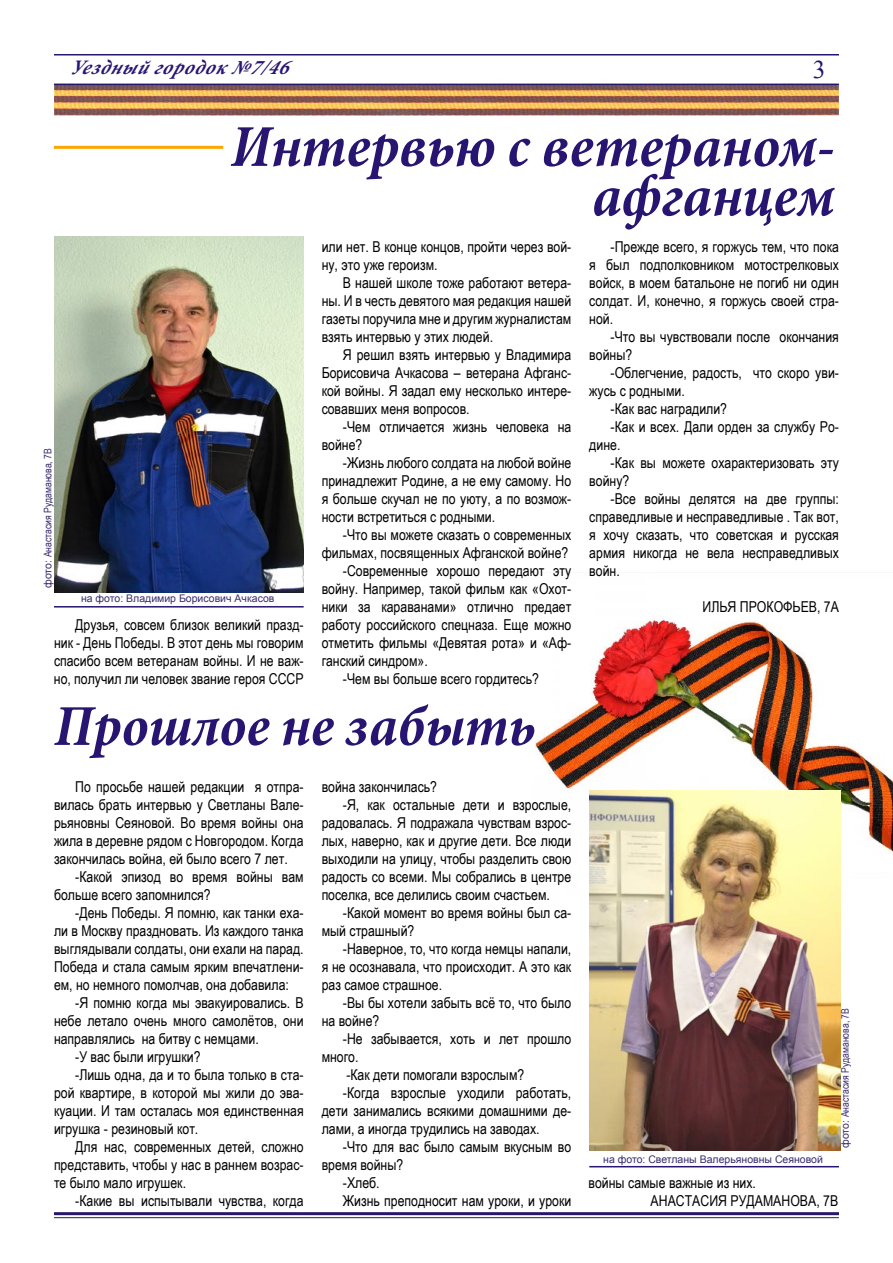
<style>
.page{position:relative;width:893px;height:1263px;background:#fff}
.page>*{position:absolute;margin:0;border:0;box-sizing:border-box;transform-origin:0 0}
.t1{font:italic 700 condensed 60px/49.5px "Minion Pro";color:#281571;text-align:right}
.t2{font:italic 700 condensed 58.5px "Minion Pro";color:#281571}
.t3{font:25.5px "Times New Roman";color:#25156e}
.t4{font:italic 700 20.7px "Minion Pro";color:#291672;scale:.94 1}
.t5{font:15px/18px "Arial Narrow";color:#000;text-align:justify}
.t6{font:10.5px "Arial";color:#3a2b6e}
.t7{font:10.5px "Arial Narrow";color:#3a2b6e}
.s1{font-family:"Arial"}
</style>
<div class="page">
<img style="left:535px;top:617px;width:358px;height:285px">
<img style="left:589px;top:790px;width:251px;height:360px">
<img style="left:54px;top:85px;width:785px;height:31px">
<hr style="left:54px;top:54px;width:785px;height:2px;background:#28166c">
<hr style="left:54px;top:84px;width:785px;height:1px;background:#28166c">
<svg style="left:71px;top:55px;width:226px;height:61px"></svg>
<hr style="left:54px;top:1212px;width:785px;height:3px;background:#28166c">
<hr style="left:54px;top:1217px;width:785px;height:1px;background:#28166c">
<img style="left:54px;top:236px;width:250px;height:356px">
<hr style="left:589px;top:1166px;width:250px;height:1px;background:#281571">
<hr style="left:54px;top:606px;width:250px;height:1px;background:#281571">
<hr style="left:54px;top:146px;width:169px;height:3px;background:#ffa500">
<h3 class="t4" style="left:70px;top:52px;width:245px">Уездныйгородок№7/46</h3>
<h3 class="t3" style="left:813px;top:52px;width:14px">3</h3>
<h1 class="t1" style="left:231px;top:121px;width:606px">Интервью с ветераном&shy;афганцем</h1>
<p class="t7" style="left:40px;top:588px;width:141px;rotate:-90deg"><span class="s1">фото:</span> Анастасия Рудаманова, 7В</p>
<p class="t6" style="left:81px;top:591px;width:195px">на фото: Владимир Борисович Ачкасов</p>
<p class="t5" style="left:54px;top:615px;width:251px;text-indent:21px">Друзья, совсем близок великий празд&shy;ник - День Победы. В этот день мы говорим спасибо всем ветеранам войны. И не важ&shy;но, получил ли человек звание героя СССР</p>
<p class="t5" style="left:322px;top:237px;width:251px">или нет. В конце концов, пройти через вой&shy;ну, это уже героизм.</p>
<p class="t5" style="left:322px;top:273px;width:251px;text-indent:21px">В нашей школе тоже работают ветера&shy;ны. И в честь девятого мая редакция нашей газеты поручила мне и другим журналистам взять интервью у этих людей.</p>
<p class="t5" style="left:322px;top:345px;width:251px;text-indent:21px">Я решил взять интервью у Владимира Борисовича Ачкасова – ветерана Афганс&shy;кой войны. Я задал ему несколько интере&shy;совавших меня вопросов.</p>
<p class="t5" style="left:322px;top:417px;width:251px;text-indent:21px">-Чем отличается жизнь человека на войне?</p>
<p class="t5" style="left:322px;top:453px;width:251px;text-indent:21px">-Жизнь любого солдата на любой войне принадлежит Родине, а не ему самому. Но я больше скучал не по уюту, а по возмож&shy;ности встретиться с родными.</p>
<p class="t5" style="left:343px;top:525px;width:230px">-Что вы можете сказать о современных</p>
<p class="t5" style="left:322px;top:543px;width:248px">фильмах, посвященных Афганской войне?</p>
<p class="t5" style="left:343px;top:561px;width:230px">-Современные хорошо передают эту</p>
<p class="t5" style="left:322px;top:579px;width:251px">войну. Например, такой фильм как «Охот-</p>
<p class="t5" style="left:322px;top:597px;width:251px">ники за караванами» отлично предает</p>
<p class="t5" style="left:322px;top:615px;width:251px">работу российского спецназа. Еще можно</p>
<p class="t5" style="left:322px;top:633px;width:251px">отметить фильмы «Девятая рота» и «Аф-</p>
<p class="t5" style="left:322px;top:651px;width:108px">ганский синдром».</p>
<p class="t5" style="left:343px;top:669px;width:198px">-Чем вы больше всего гордитесь?</p>
<h2 class="t2" style="left:54px;top:685px;width:483px">Прошлое не забыть</h2>
<p class="t5" style="left:54px;top:777px;width:251px;text-indent:21px">По просьбе нашей редакции я отпра&shy;вилась брать интервью у Светланы Вале&shy;рьяновны Сеяновой. Во время войны она жила в деревне рядом с Новгородом. Когда закончилась война, ей было всего 7 лет.</p>
<p class="t5" style="left:54px;top:867px;width:251px;text-indent:21px">-Какой эпизод во время войны вам больше всего запомнился?</p>
<p class="t5" style="left:75px;top:903px;width:230px">-День Победы. Я помню, как танки еха-</p>
<p class="t5" style="left:54px;top:921px;width:251px">ли в Москву праздновать. Из каждого танка</p>
<p class="t5" style="left:54px;top:939px;width:251px">выглядывали солдаты, они ехали на парад.</p>
<p class="t5" style="left:54px;top:957px;width:251px">Победа и стала самым ярким впечатлени-</p>
<p class="t5" style="left:54px;top:975px;width:236px">ем, но немного помолчав, она добавила:</p>
<p class="t5" style="left:75px;top:993px;width:230px">-Я помню когда мы эвакуировались. В</p>
<p class="t5" style="left:54px;top:1011px;width:251px">небе летало очень много самолётов, они</p>
<p class="t5" style="left:54px;top:1029px;width:206px">направлялись на битву с немцами.</p>
<p class="t5" style="left:75px;top:1047px;width:127px">-У вас были игрушки?</p>
<p class="t5" style="left:75px;top:1065px;width:230px">-Лишь одна, да и то была только в ста-</p>
<p class="t5" style="left:54px;top:1083px;width:251px">рой квартире, в которой мы жили до эва-</p>
<p class="t5" style="left:54px;top:1101px;width:251px">куации. И там осталась моя единственная</p>
<p class="t5" style="left:54px;top:1119px;width:146px">игрушка - резиновый кот.</p>
<p class="t5" style="left:75px;top:1137px;width:230px">Для нас, современных детей, сложно</p>
<p class="t5" style="left:54px;top:1155px;width:251px">представить, чтобы у нас в раннем возрас-</p>
<p class="t5" style="left:54px;top:1173px;width:134px">те было мало игрушек.</p>
<p class="t5" style="left:75px;top:1191px;width:230px">-Какие вы испытывали чувства, когда</p>
<p class="t5" style="left:322px;top:777px;width:117px">война закончилась?</p>
<p class="t5" style="left:343px;top:795px;width:230px">-Я, как остальные дети и взрослые,</p>
<p class="t5" style="left:322px;top:813px;width:251px">радовалась. Я подражала чувствам взрос-</p>
<p class="t5" style="left:322px;top:831px;width:251px">лых, наверно, как и другие дети. Все люди</p>
<p class="t5" style="left:322px;top:849px;width:251px">выходили на улицу, чтобы разделить свою</p>
<p class="t5" style="left:322px;top:867px;width:251px">радость со всеми. Мы собрались в центре</p>
<p class="t5" style="left:322px;top:885px;width:230px">поселка, все делились своим счастьем.</p>
<p class="t5" style="left:343px;top:903px;width:230px">-Какой момент во время войны был са-</p>
<p class="t5" style="left:322px;top:921px;width:94px">мый страшный?</p>
<p class="t5" style="left:343px;top:939px;width:230px">-Наверное, то, что когда немцы напали,</p>
<p class="t5" style="left:322px;top:957px;width:251px">я не осознавала, что происходит. А это как</p>
<p class="t5" style="left:322px;top:975px;width:122px">раз самое страшное.</p>
<p class="t5" style="left:343px;top:993px;width:230px">-Вы бы хотели забыть всё то, что было</p>
<p class="t5" style="left:322px;top:1011px;width:59px">на войне?</p>
<p class="t5" style="left:343px;top:1029px;width:230px">-Не забывается, хоть и лет прошло</p>
<p class="t5" style="left:322px;top:1047px;width:38px">много.</p>
<p class="t5" style="left:346px;top:1065px;width:180px">-Как дети помогали взрослым?</p>
<p class="t5" style="left:343px;top:1083px;width:230px">-Когда взрослые уходили работать,</p>
<p class="t5" style="left:322px;top:1101px;width:251px">дети занимались всякими домашними де-</p>
<p class="t5" style="left:322px;top:1119px;width:220px">лами, а иногда трудились на заводах.</p>
<p class="t5" style="left:343px;top:1137px;width:230px">-Что для вас было самым вкусным во</p>
<p class="t5" style="left:322px;top:1155px;width:83px">время войны?</p>
<p class="t5" style="left:343px;top:1173px;width:38px">-Хлеб.</p>
<p class="t5" style="left:343px;top:1191px;width:230px">Жизнь преподносит нам уроки, и уроки</p>
<p class="t5" style="left:589px;top:237px;width:251px;text-indent:21px">-Прежде всего, я горжусь тем, что пока я был подполковником мотострелковых войск, в моем батальоне не погиб ни один солдат. И, конечно, я горжусь своей стра&shy;ной.</p>
<p class="t5" style="left:589px;top:327px;width:251px;text-indent:21px">-Что вы чувствовали после окончания войны?</p>
<p class="t5" style="left:611px;top:363px;width:230px">-Облегчение, радость, что скоро уви-</p>
<p class="t5" style="left:589px;top:381px;width:97px">жусь с родными.</p>
<p class="t5" style="left:611px;top:399px;width:118px">-Как вас наградили?</p>
<p class="t5" style="left:611px;top:417px;width:230px">-Как и всех. Дали орден за службу Ро-</p>
<p class="t5" style="left:589px;top:435px;width:33px">дине.</p>
<p class="t5" style="left:611px;top:453px;width:230px">-Как вы можете охарактеризовать эту</p>
<p class="t5" style="left:589px;top:471px;width:42px">войну?</p>
<p class="t5" style="left:611px;top:489px;width:230px">-Все войны делятся на две группы:</p>
<p class="t5" style="left:589px;top:507px;width:251px">справедливые и несправедливые . Так вот,</p>
<p class="t5" style="left:589px;top:525px;width:251px">я хочу сказать, что советская и русская</p>
<p class="t5" style="left:589px;top:543px;width:251px">армия никогда не вела несправедливых</p>
<p class="t5" style="left:589px;top:561px;width:32px">войн.</p>
<p class="t5" style="left:703px;top:597px;width:138px">Илья Прокофьев, 7А</p>
<p class="t6" style="left:603px;top:1152px;width:221px">на фото: Светланы Валерьяновны Сеяновой</p>
<p class="t7" style="left:837px;top:1148px;width:141px;rotate:-90deg"><span class="s1">фото:</span> Анастасия Рудаманова, 7В</p>
<p class="t5" style="left:651px;top:1173px;width:107px;text-indent:-62px">войны самые важные из них.<br>Ан астасия</p>
<p class="t5" style="left:730px;top:1191px;width:109px">Рудаманова, 7В</p>
</div>
